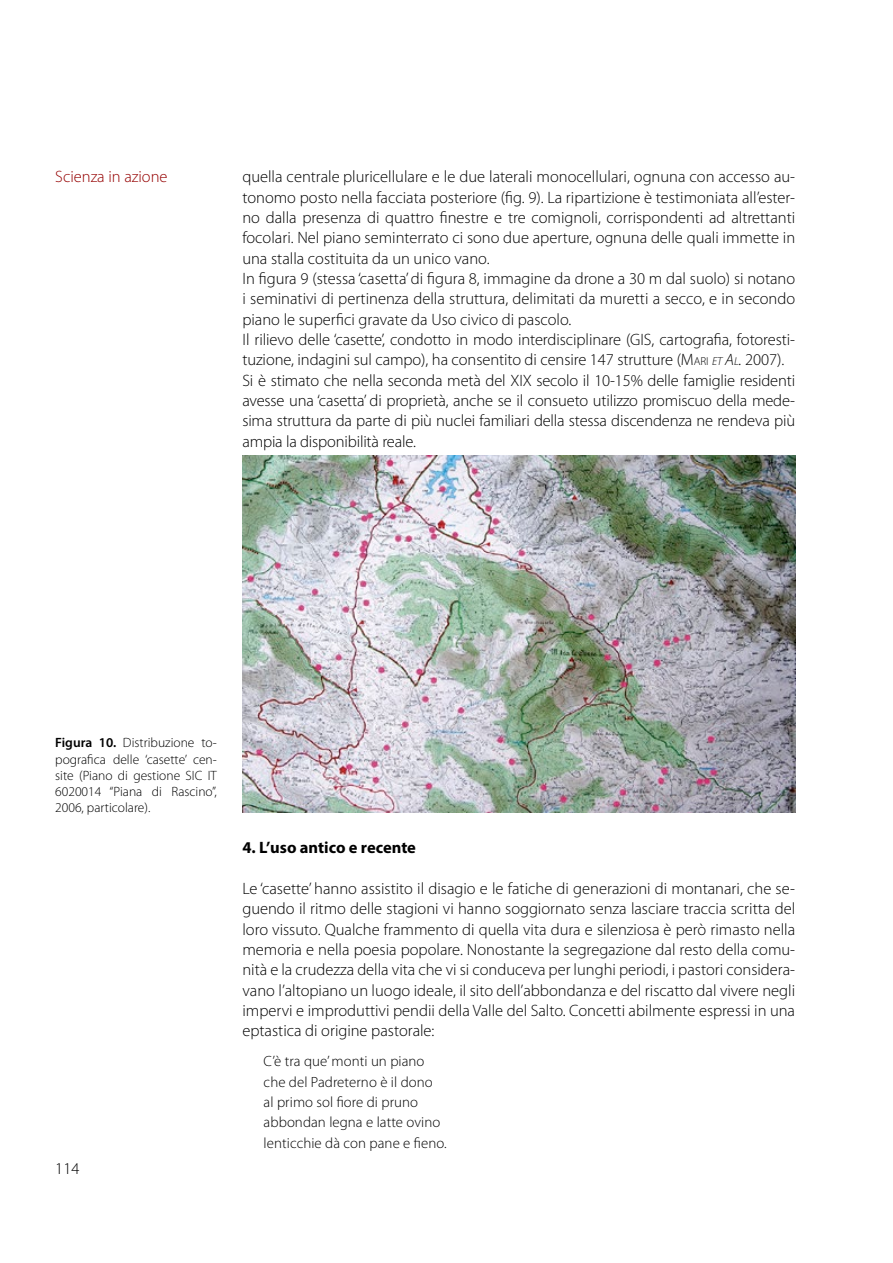
<style>
.page{position:relative;width:893px;height:1263px;background:#fff}
.page>*{position:absolute;margin:0;border:0;box-sizing:border-box;transform-origin:0 0}
.t1{font:300 16.5px/20.4px "Myriad Pro";color:#000}
.t2{font:700 16.5px "Myriad Pro";color:#000}
.t3{font:300 16.5px "Myriad Pro";color:#950000}
.t4{font:300 14.85px/20.4px "Myriad Pro";letter-spacing:.005em;color:#000}
.t5{font:300 13.5px/16.2px "Myriad Pro";color:#000;text-align:justify}
.s1{font-style:inherit}
.s2{font-size:11.55px}
.s3{font-style:italic;font-size:11.55px}
.s4{font-style:italic}
.s5{font-weight:600}
</style>
<div class="page">
<img style="left:242px;top:455px;width:553px;height:357px">
<p class="t3" style="left:55px;top:168px;width:114px">Scienza in azione</p>
<p class="t1" style="left:242px;top:167px;width:554px">quella centrale pluricellulare e le due laterali monocellulari, ognuna con accesso au&shy;tonomo posto nella facciata posteriore (fig. 9). La ripartizione è testimoniata all’ester&shy;no dalla presenza di quattro finestre e tre comignoli, corrispondenti ad altrettanti focolari. Nel piano seminterrato ci sono due aperture, ognuna delle quali immette in una stalla costituita da un unico vano.<br>In figura 9 (stessa ‘casetta’ di figura 8, immagine da drone a 30 m dal suolo) si notano i seminativi di pertinenza della struttura, delimitati da muretti a secco, e in secondo piano le superfici gravate da Uso civico di pascolo.<br>Il rilievo delle ‘casette’, condotto in modo interdisciplinare (GIS, cartografia, fotoresti&shy;tuzione, indagini sul campo), ha consentito di censire 147 strutture (<span class="s1">M</span><span class="s2">ari</span> <span class="s3">et</span> <span class="s4">a</span><span class="s3">l</span><span class="s4">.</span> <span class="s1">2007</span>).<br>Si è stimato che nella seconda metà del XIX secolo il 10-15% delle famiglie residenti avesse una ‘casetta’ di proprietà, anche se il consueto utilizzo promiscuo della mede&shy;sima struttura da parte di più nuclei familiari della stessa discendenza ne rendeva più ampia la disponibilità reale.</p>
<p class="t5" style="left:55px;top:735px;width:163px"><span class="s5">Figura 10.</span> Distribuzione to&shy;pografica delle ‘casette’ cen&shy;site (Piano di gestione SIC IT 6020014 “Piana di Rascino”, 2006, particolare).</p>
<p class="t1" style="left:55px;top:1158px;width:26px">114</p>
<p class="t2" style="left:242px;top:837px;width:175px">4. L’uso antico e recente</p>
<p class="t1" style="left:242px;top:878px;width:554px;text-align:justify">Le ‘casette’ hanno assistito il disagio e le fatiche di generazioni di montanari, che se&shy;guendo il ritmo delle stagioni vi hanno soggiornato senza lasciare traccia scritta del loro vissuto. Qualche frammento di quella vita dura e silenziosa è però rimasto nella memoria e nella poesia popolare. Nonostante la segregazione dal resto della comu&shy;nità e la crudezza della vita che vi si conduceva per lunghi periodi, i pastori considera&shy;vano l’altopiano un luogo ideale, il sito dell’abbondanza e del riscatto dal vivere negli impervi e improduttivi pendii della Valle del Salto. Concetti abilmente espressi in una eptastica di origine pastorale:</p>
<p class="t4" style="left:264px;top:1051px;width:185px">C’è tra que’ monti un piano che del Padreterno è il dono<br>al primo sol fiore di pruno abbondan legna e latte ovino lenticchie dà con pane e fieno.</p>
</div>
